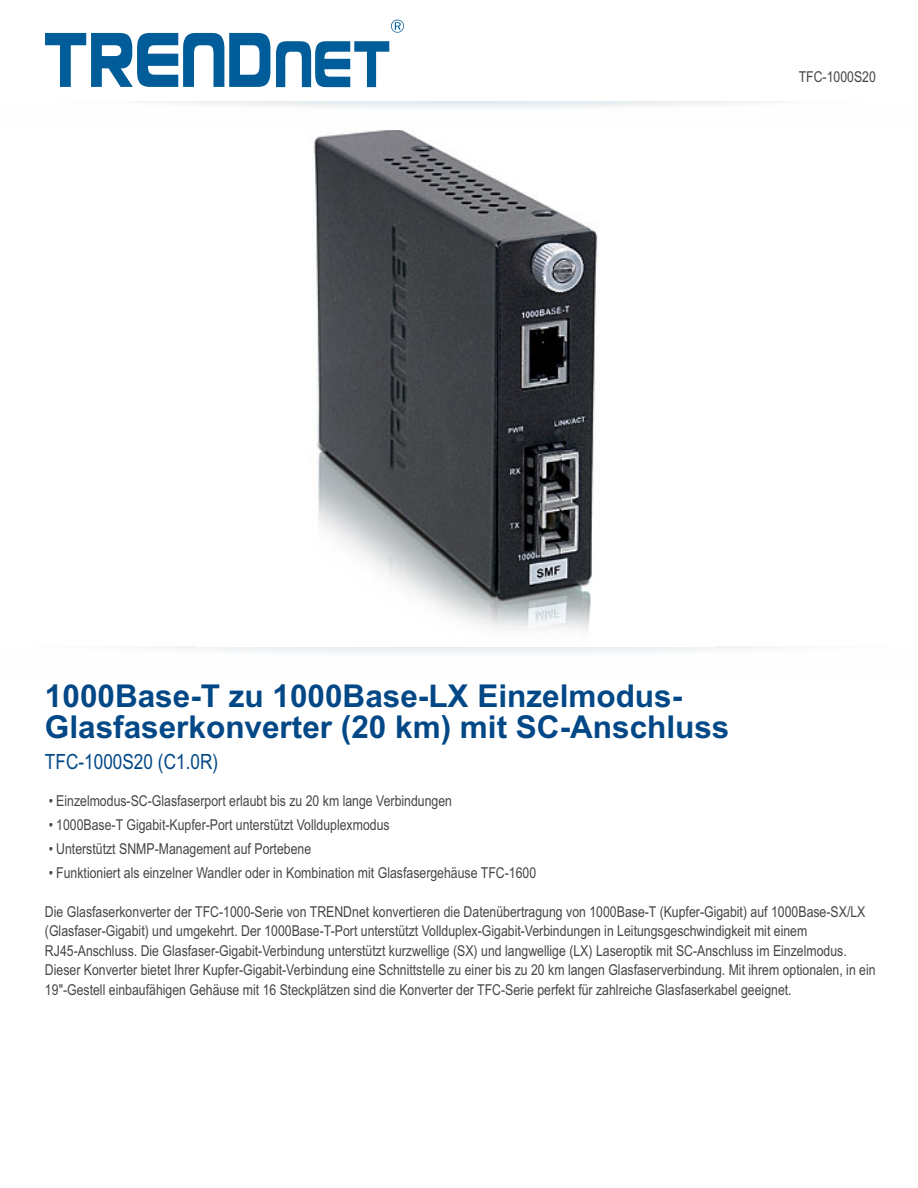
<style>
.page{position:relative;width:918px;height:1188px;background:#fff}
.page>*{position:absolute;margin:0;border:0;box-sizing:border-box;transform-origin:0 0}
.t1{font:700 31.5px/31.5px "Arial";color:#034886}
.t2{font:21px "Arial Narrow";color:#034886}
.t3{font:15px/19.5px "Arial Narrow";color:#454545}
</style>
<div class="page">
<img style="left:314px;top:130px;width:284px;height:501px">
<svg style="left:45px;top:33px;width:225px;height:54px"></svg>
<svg style="left:276px;top:41px;width:113px;height:46px"></svg>
<svg style="left:391px;top:20px;width:13px;height:13px"></svg>
<svg style="left:149px;top:101px;width:626px;height:7px"></svg>
<p class="t3" style="left:799px;top:68px;width:79px">TFC-1000S20</p>
<h1 class="t1" style="left:45px;top:683px;width:686px">1000Base-T zu 1000Base-LX Einzelmodus-<br>Glasfaserkonverter (20 km) mit SC-Anschluss</h1>
<h2 class="t2" style="left:45px;top:754px;width:175px">TFC-1000S20 (C1.0R)</h2>
<p class="t3" style="left:49px;top:793px;width:405px">• Einzelmodus-SC-Glasfaserport erlaubt bis zu 20 km lange Verbindungen</p>
<p class="t3" style="left:49px;top:817px;width:342px">• 1000Base-T Gigabit-Kupfer-Port unterstützt Vollduplexmodus</p>
<p class="t3" style="left:49px;top:841px;width:264px">• Unterstützt SNMP-Management auf Portebene</p>
<p class="t3" style="left:49px;top:865px;width:489px">• Funktioniert als einzelner Wandler oder in Kombination mit Glasfasergehäuse TFC-1600</p>
<p class="t3" style="left:45px;top:903px;width:832px">Die Glasfaserkonverter der TFC-1000-Serie von TRENDnet konvertieren die Datenübertragung von 1000Base-T (Kupfer-Gigabit) auf 1000Base-SX/LX (Glasfaser-Gigabit) und umgekehrt. Der 1000Base-T-Port unterstützt Vollduplex-Gigabit-Verbindungen in Leitungsgeschwindigkeit mit einem RJ45-Anschluss. Die Glasfaser-Gigabit-Verbindung unterstützt kurzwellige (SX) und langwellige (LX) Laseroptik mit SC-Anschluss im Einzelmodus.<br>Dieser Konverter bietet Ihrer Kupfer-Gigabit-Verbindung eine Schnittstelle zu einer bis zu 20 km langen Glasfaserverbindung. Mit ihrem optionalen, in ein 19"-Gestell einbaufähigen Gehäuse mit 16 Steckplätzen sind die Konverter der TFC-Serie perfekt für zahlreiche Glasfaserkabel geeignet.</p>
</div>
